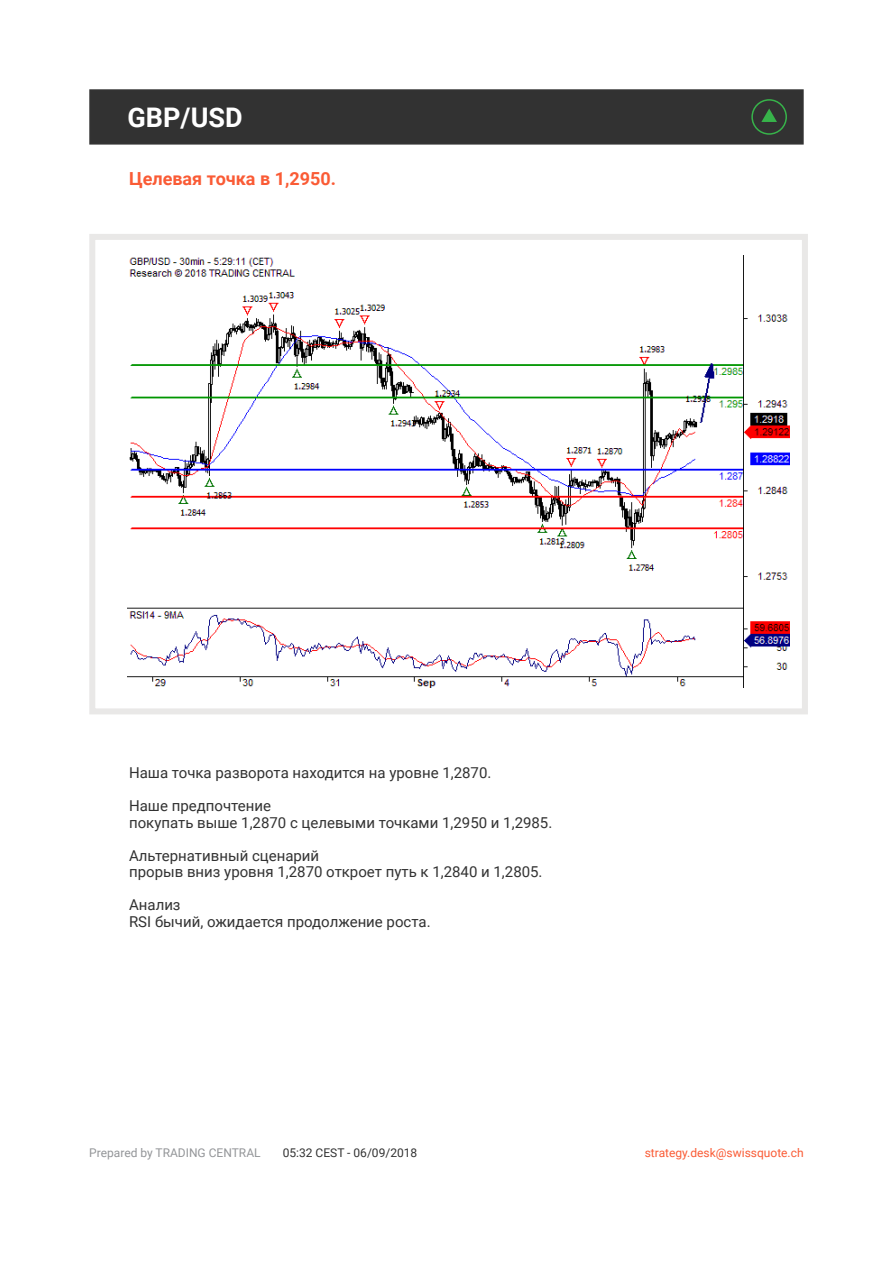
<style>
.page{position:relative;width:893px;height:1263px;background:#fff}
.page>*{position:absolute;margin:0;border:0;box-sizing:border-box;transform-origin:0 0}
.t1{font:700 27px "Roboto";color:#fff}
.t2{font:700 18px "Roboto";color:#fa5b35}
.t3{font:15px/16.5px "Roboto";color:#323232}
.t4{font:12px "Roboto";color:#fa5b35}
.t5{font:12px "Roboto";color:#939598}
.t6{font:12px "Roboto";color:#323232}
</style>
<div class="page">
<div style="left:89px;top:234px;width:719px;height:480px;border:6px solid #e9e8e7"></div>
<div style="left:89px;top:89px;width:715px;height:56px;background:#323232;border:2px solid #323232"></div>
<img style="left:128px;top:255px;width:661px;height:432px">
<svg style="left:751px;top:99px;width:36px;height:36px"></svg>
<h1 class="t1" style="left:128px;top:98px;width:117px">GBP/USD</h1>
<p class="t2" style="left:129px;top:166px;width:209px">Целевая точка в 1,2950.</p>
<p class="t3" style="left:129px;top:764px;width:364px">Наша точка разворота находится на уровне 1,2870.</p>
<p class="t3" style="left:129px;top:797px;width:425px">Наше предпочтение<br>покупать выше 1,2870 с целевыми точками 1,2950 и 1,2985.</p>
<p class="t3" style="left:129px;top:846px;width:415px">Альтернативный сценарий<br>прорыв вниз уровня 1,2870 откроет путь к 1,2840 и 1,2805.</p>
<p class="t3" style="left:129px;top:896px;width:303px">Анализ<br>RSI бычий, ожидается продолжение роста.</p>
<p class="t5" style="left:89px;top:1144px;width:173px">Prepared by TRADING CENTRAL</p>
<p class="t6" style="left:283px;top:1144px;width:136px">05:32 CEST - 06/09/2018</p>
<p class="t4" style="left:645px;top:1144px;width:160px">strategy.desk@swissquote.ch</p>
</div>
